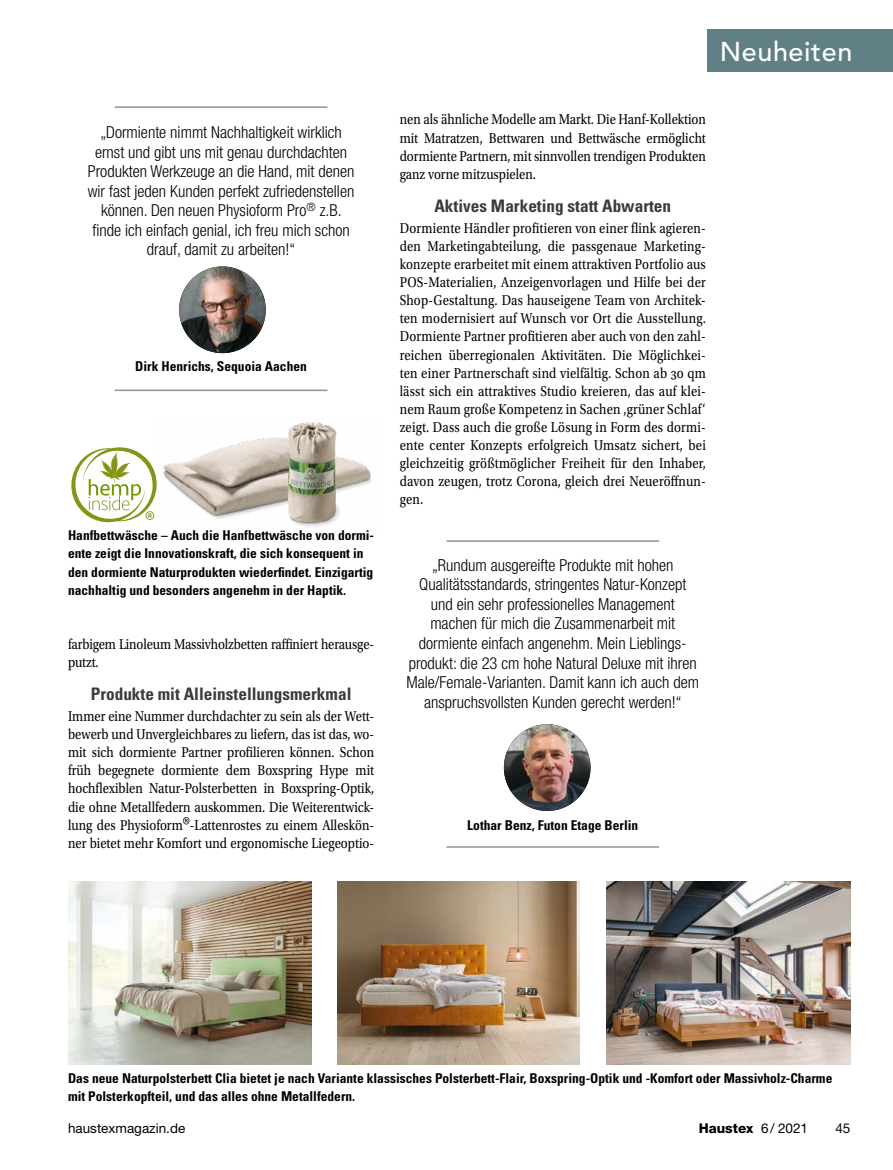
<style>
.page{position:relative;width:893px;height:1170px;background:#fff}
.page>*{position:absolute;margin:0;border:0;box-sizing:border-box;transform-origin:0 0}
.t1{font:500 27px "Avenir LT Std";letter-spacing:.02em;color:#fff}
.t2{font:700 condensed 17.25px "Univers LT Std";color:#3b3b3a}
.t3{font:300 condensed 16.5px/19.5px "Helvetica Neue LT Std";color:#000;text-align:center}
.t4{font:15px/18px "Utopia Std";color:#000;text-align:justify;scale:.85 1}
.t5{font:700 condensed 13.5px/18.1px "Univers LT Std";color:#000}
.t6{font:13.5px "Helvetica Neue LT Std";color:#000}
.t7{font:800 13.5px "Helvetica Neue LT Std";color:#000}
.s1{font-size:31.5px}
.s2{font-weight:400}
</style>
<div class="page">
<div style="left:707px;top:29px;width:186px;height:43px;background:#608085"></div>
<svg style="left:71px;top:447px;width:85px;height:75px"></svg>
<img style="left:68px;top:881px;width:244px;height:183px">
<img style="left:337px;top:881px;width:243px;height:183px">
<img style="left:607px;top:881px;width:243px;height:183px">
<img style="left:504px;top:724px;width:86px;height:86px;border-radius:43px">
<img style="left:179px;top:266px;width:87px;height:87px;border-radius:43px">
<hr style="left:446px;top:540px;width:213px;height:2px;background:#919294">
<hr style="left:115px;top:106px;width:212px;height:2px;background:#919294">
<hr style="left:446px;top:846px;width:213px;height:1px;background:#919294">
<hr style="left:115px;top:389px;width:212px;height:2px;background:#919294">
<img style="left:156px;top:422px;width:215px;height:105px">
<p class="t3" style="left:88px;top:122px;width:268px">„Dormiente nimmt Nachhaltigkeit wirklich ernst und gibt uns mit genau durchdachten Produkten Werkzeuge an die Hand, mit denen wir fast jeden Kunden perfekt zufriedenstellen können. Den neuen Physioform Pro<sup>®</sup> z.B. finde ich einfach genial, ich freu mich schon drauf, damit zu arbeiten!“</p>
<p class="t5" style="left:135px;top:357px;width:173px">Dirk Henrichs, Sequoia Aachen</p>
<p class="t5" style="left:68px;top:526px;width:307px">Hanfbettwäsche – Auch die Hanfbettwäsche von dormi&shy;ente zeigt die Innovationskraft, die sich konsequent in den dormiente Naturprodukten wiederfindet. Einzigartig nachhaltig und besonders angenehm in der Haptik.</p>
<p class="t4" style="left:68px;top:635px;width:362px">farbigem Linoleum Massivholzbetten raffiniert herausge&shy;putzt.</p>
<p class="t2" style="left:91px;top:683px;width:262px">Produkte mit Alleinstellungsmerkmal</p>
<p class="t4" style="left:68px;top:707px;width:362px">Immer eine Nummer durchdachter zu sein als der Wett&shy;bewerb und Unvergleichbares zu liefern, das ist das, wo&shy;mit sich dormiente Partner profilieren können. Schon früh begegnete dormiente dem Boxspring Hype mit hochflexiblen Natur-Polsterbetten in Boxspring-Optik, die ohne Metallfedern auskommen. Die Weiterentwick&shy;lung des Physioform<span class="s1">®</span>-Lattenrostes zu einem Alleskön&shy;ner bietet mehr Komfort und ergonomische Liegeoptio-</p>
<h1 class="t1" style="left:720px;top:36px;width:134px">Neuheiten</h1>
<p class="t4" style="left:400px;top:111px;width:362px">nen als ähnliche Modelle am Markt. Die Hanf-Kollektion mit Matratzen, Bettwaren und Bettwäsche ermöglicht dormiente Partnern, mit sinnvollen trendigen Produkten ganz vorne mitzuspielen.</p>
<p class="t2" style="left:434px;top:195px;width:238px">Aktives Marketing statt Abwarten</p>
<p class="t4" style="left:400px;top:219px;width:362px">Dormiente Händler profitieren von einer flink agieren&shy;den Marketingabteilung, die passgenaue Marketing&shy;konzepte erarbeitet mit einem attraktiven Portfolio aus POS-Materialien, Anzeigenvorlagen und Hilfe bei der Shop-Gestaltung. Das hauseigene Team von Architek&shy;ten modernisiert auf Wunsch vor Ort die Ausstellung.<br>Dormiente Partner profitieren aber auch von den zahl&shy;reichen überregionalen Aktivitäten. Die Möglichkei&shy;ten einer Partnerschaft sind vielfältig. Schon ab 30 qm lässt sich ein attraktives Studio kreieren, das auf klei&shy;nem Raum große Kompetenz in Sachen ‚grüner Schlaf‘ zeigt. Dass auch die große Lösung in Form des dormi&shy;ente center Konzepts erfolgreich Umsatz sichert, bei gleichzeitig größtmöglicher Freiheit für den Inhaber, davon zeugen, trotz Corona, gleich drei Neueröffnun&shy;gen.</p>
<p class="t3" style="left:406px;top:555px;width:294px">„Rundum ausgereifte Produkte mit hohen Qualitätsstandards, stringentes Natur-Konzept und ein sehr professionelles Management machen für mich die Zusammenarbeit mit dormiente einfach angenehm. Mein Lieblings&shy;produkt: die 23 cm hohe Natural Deluxe mit ihren Male/Female-Varianten. Damit kann ich auch dem anspruchsvollsten Kunden gerecht werden!“</p>
<p class="t5" style="left:467px;top:815px;width:172px">Lothar Benz, Futon Etage Berlin</p>
<p class="t5" style="left:68px;top:1068px;width:766px">Das neue Naturpolsterbett Clia bietet je nach Variante klassisches Polsterbett-Flair, Boxspring-Optik und -Komfort oder Massivholz-Charme mit Polsterkopfteil, und das alles ohne Metallfedern.</p>
<p class="t6" style="left:68px;top:1119px;width:119px">haustexmagazin.de</p>
<p class="t7" style="left:699px;top:1119px;width:111px">Haustex <span class="s2">6/ 2021</span></p>
<p class="t6" style="left:835px;top:1119px;width:17px">45</p>
</div>
